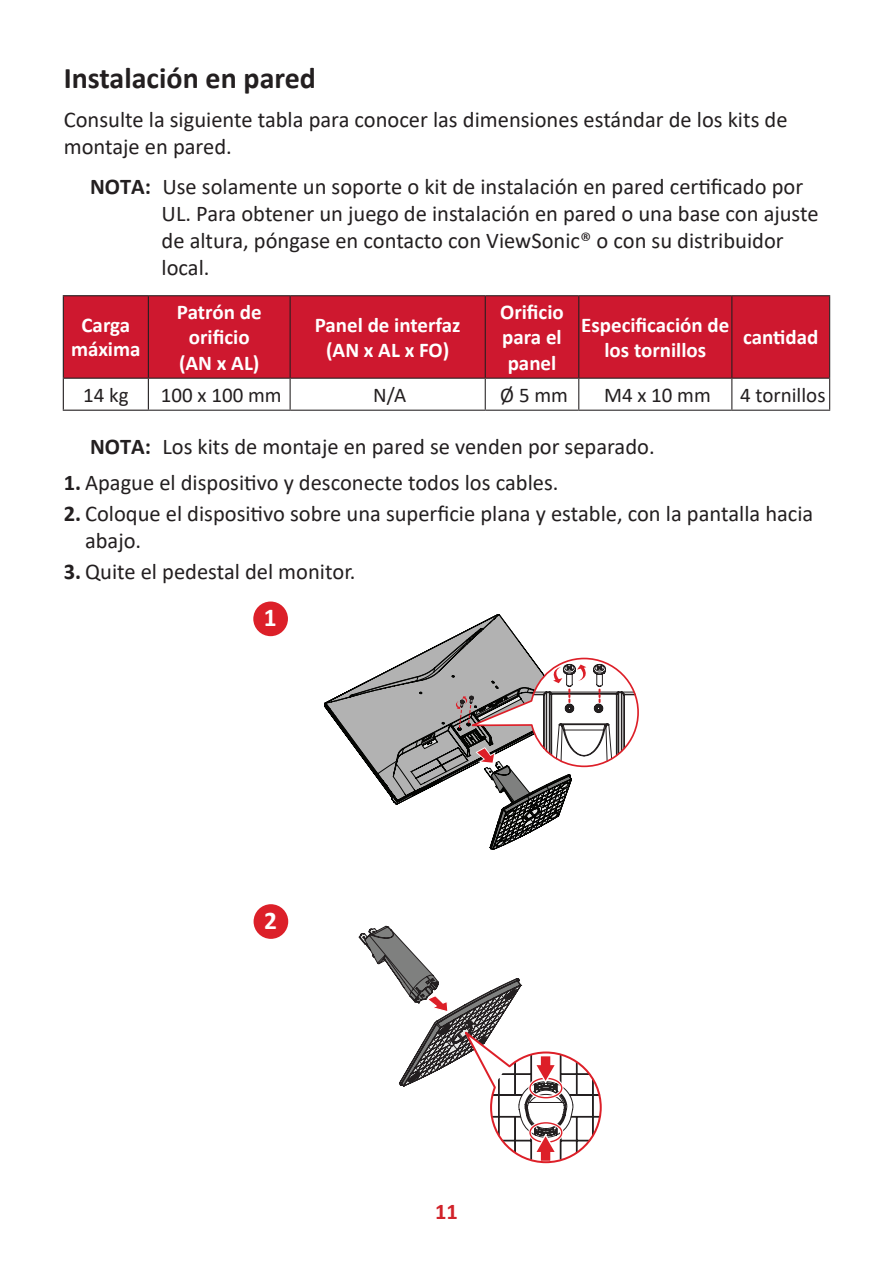
<style>
.page{position:relative;width:893px;height:1263px;background:#fff}
.page>*{position:absolute;margin:0;border:0;box-sizing:border-box;transform-origin:0 0}
.t1{font:700 30px "Calibri";color:#231f20}
.t2{font:700 25.35px "Calibri";color:#fff}
.t3{font:22.5px/27px "Calibri";color:#231f20}
.t4{font:700 22.5px "Calibri";color:#d1232a}
.t5{font:700 21px/25.2px "Calibri";color:#fff;text-align:center}
.t6{font:21px "Calibri";color:#231f20}
.s1{font-weight:700}
</style>
<div class="page">
<div style="left:64px;top:296px;width:765px;height:82px;background:#ce182f"></div>
<hr style="left:149px;top:295px;width:141px;height:1px;background:#231f20">
<hr style="left:290px;top:295px;width:195px;height:1px;background:#231f20">
<hr style="left:290px;top:296px;width:1px;height:82px;background:#231f20">
<hr style="left:485px;top:295px;width:94px;height:1px;background:#231f20">
<hr style="left:485px;top:296px;width:1px;height:82px;background:#231f20">
<hr style="left:579px;top:295px;width:153px;height:1px;background:#231f20">
<hr style="left:578px;top:296px;width:1px;height:82px;background:#231f20">
<hr style="left:732px;top:295px;width:98px;height:1px;background:#231f20">
<hr style="left:731px;top:296px;width:1px;height:82px;background:#231f20">
<hr style="left:829px;top:296px;width:1px;height:82px;background:#231f20">
<hr style="left:149px;top:378px;width:141px;height:1px;background:#231f20">
<hr style="left:290px;top:378px;width:195px;height:1px;background:#231f20">
<hr style="left:290px;top:379px;width:1px;height:31px;background:#231f20">
<hr style="left:485px;top:378px;width:94px;height:1px;background:#231f20">
<hr style="left:485px;top:379px;width:1px;height:31px;background:#231f20">
<hr style="left:579px;top:378px;width:153px;height:1px;background:#231f20">
<hr style="left:578px;top:379px;width:1px;height:31px;background:#231f20">
<hr style="left:732px;top:378px;width:98px;height:1px;background:#231f20">
<hr style="left:731px;top:379px;width:1px;height:31px;background:#231f20">
<hr style="left:829px;top:379px;width:1px;height:31px;background:#231f20">
<hr style="left:149px;top:410px;width:141px;height:1px;background:#231f20">
<hr style="left:290px;top:410px;width:195px;height:1px;background:#231f20">
<hr style="left:485px;top:410px;width:94px;height:1px;background:#231f20">
<hr style="left:579px;top:410px;width:153px;height:1px;background:#231f20">
<hr style="left:732px;top:410px;width:98px;height:1px;background:#231f20">
<hr style="left:63px;top:295px;width:86px;height:1px;background:#231f20">
<hr style="left:63px;top:296px;width:1px;height:82px;background:#231f20">
<hr style="left:148px;top:296px;width:1px;height:82px;background:#231f20">
<hr style="left:63px;top:378px;width:86px;height:1px;background:#231f20">
<hr style="left:63px;top:379px;width:1px;height:31px;background:#231f20">
<hr style="left:148px;top:379px;width:1px;height:31px;background:#231f20">
<hr style="left:63px;top:410px;width:86px;height:1px;background:#231f20">
<div style="left:253px;top:601px;width:35px;height:35px;background:#dc2029;border-radius:50%"></div>
<svg style="left:324px;top:614px;width:315px;height:235px"></svg>
<div style="left:254px;top:904px;width:34px;height:35px;background:#dc2029;border-radius:50%"></div>
<svg style="left:359px;top:926px;width:243px;height:238px"></svg>
<h1 class="t1" style="left:64px;top:57px;width:254px">Instalación en pared</h1>
<p class="t3" style="left:64px;top:105px;width:725px">Consulte la siguiente tabla para conocer las dimensiones estándar de los kits de montaje en pared.</p>
<p class="t3" style="left:162px;top:172px;width:659px;text-indent:-71px"><span class="s1">NOTA:</span> Use solamente un soporte o kit de instalación en pared certificado por UL. Para obtener un juego de instalación en pared o una base con ajuste de altura, póngase en contacto con ViewSonic® o con su distribuidor local.</p>
<p class="t5" style="left:71px;top:313px;width:71px;line-height:24px">Carga máxima</p>
<p class="t5" style="left:177px;top:299px;width:86px">Patrón de orificio (AN x AL)</p>
<p class="t5" style="left:315px;top:312px;width:147px">Panel de interfaz (AN x AL x FO)</p>
<p class="t5" style="left:500px;top:299px;width:65px;text-align:justify">Orificio para el panel</p>
<p class="t5" style="left:581px;top:312px;width:150px">Especificación de los tornillos</p>
<p class="t5" style="left:743px;top:325px;width:77px">cantidad</p>
<p class="t6" style="left:83px;top:380px;width:47px">14 kg</p>
<p class="t6" style="left:161px;top:380px;width:122px">100 x 100 mm</p>
<p class="t6" style="left:373px;top:380px;width:35px">N/A</p>
<p class="t6" style="left:500px;top:380px;width:69px">Ø 5 mm</p>
<p class="t6" style="left:604px;top:380px;width:108px">M4 x 10 mm</p>
<p class="t6" style="left:740px;top:380px;width:87px">4 tornillos</p>
<p class="t3" style="left:90px;top:433px;width:566px"><span class="s1">NOTA:</span> Los kits de montaje en pared se venden por separado.</p>
<p class="t3" style="left:64px;top:468px;width:496px"><span class="s1">1.</span> Apague el dispositivo y desconecte todos los cables.</p>
<p class="t3" style="left:85px;top:499px;width:730px;text-indent:-21px"><span class="s1">2.</span> Coloque el dispositivo sobre una superficie plana y estable, con la pantalla hacia abajo.</p>
<p class="t3" style="left:64px;top:558px;width:293px"><span class="s1">3.</span> Quite el pedestal del monitor.</p>
<p class="t2" style="left:264px;top:600px;width:14px">1</p>
<p class="t2" style="left:264px;top:903px;width:14px">2</p>
<p class="t4" style="left:435px;top:1196px;width:24px">11</p>
</div>
